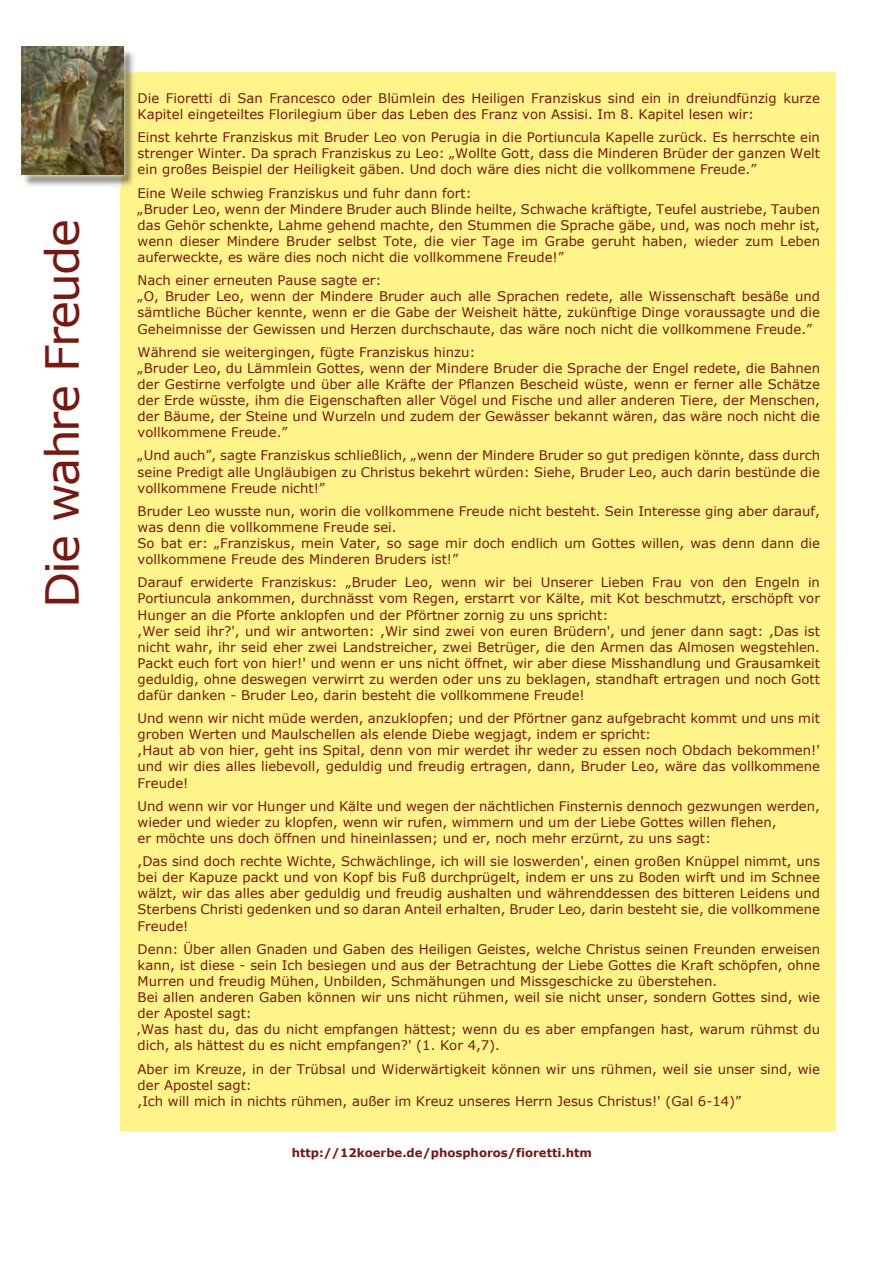
<style>
.page{position:relative;width:893px;height:1263px;background:#fff}
.page>*{position:absolute;margin:0;border:0;box-sizing:border-box;transform-origin:0 0}
.t1{font:45.6px "Verdana";letter-spacing:-.04em;color:#781810}
.t2{font:13.2px/16px "Verdana";color:#781810}
.t3{font:700 11.7px "Verdana";color:#781810}
</style>
<div class="page">
<div style="left:120px;top:72px;width:716px;height:1059px;background:#fff48a"></div>
<img style="left:19px;top:46px;width:118px;height:143px">
<img style="left:22px;top:47px;width:101px;height:128px">
<h1 class="t1" style="left:31px;top:608px;width:390px;rotate:-90deg">Die wahre Freude</h1>
<p class="t2" style="left:138px;top:90px;width:684px">Die Fioretti di San Francesco oder Blümlein des Heiligen Franziskus sind ein in dreiundfünzig kurze<br>Kapitel eingeteiltes Florilegium über das Leben des Franz von Assisi. Im 8. Kapitel lesen wir:</p>
<p class="t2" style="left:138px;top:129px;width:684px;text-align:justify">Einst kehrte Franziskus mit Bruder Leo von Perugia in die Portiuncula Kapelle zurück. Es herrschte ein strenger Winter. Da sprach Franziskus zu Leo: „Wollte Gott, dass die Minderen Brüder der ganzen Welt ein großes Beispiel der Heiligkeit gäben. Und doch wäre dies nicht die vollkommene Freude.”</p>
<p class="t2" style="left:138px;top:185px;width:684px">Eine Weile schwieg Franziskus und fuhr dann fort:<br>„Bruder Leo, wenn der Mindere Bruder auch Blinde heilte, Schwache kräftigte, Teufel austriebe, Tauben das Gehör schenkte, Lahme gehend machte, den Stummen die Sprache gäbe, und, was noch mehr ist, wenn dieser Mindere Bruder selbst Tote, die vier Tage im Grabe geruht haben, wieder zum Leben auferweckte, es wäre dies noch nicht die vollkommene Freude!”</p>
<p class="t2" style="left:138px;top:272px;width:684px">Nach einer erneuten Pause sagte er:<br>„O, Bruder Leo, wenn der Mindere Bruder auch alle Sprachen redete, alle Wissenschaft besäße und sämtliche Bücher kennte, wenn er die Gabe der Weisheit hätte, zukünftige Dinge voraussagte und die Geheimnisse der Gewissen und Herzen durchschaute, das wäre noch nicht die vollkommene Freude.”</p>
<p class="t2" style="left:138px;top:344px;width:684px">Während sie weitergingen, fügte Franziskus hinzu:<br>„Bruder Leo, du Lämmlein Gottes, wenn der Mindere Bruder die Sprache der Engel redete, die Bahnen der Gestirne verfolgte und über alle Kräfte der Pflanzen Bescheid wüste, wenn er ferner alle Schätze der Erde wüsste, ihm die Eigenschaften aller Vögel und Fische und aller anderen Tiere, der Menschen, der Bäume, der Steine und Wurzeln und zudem der Gewässer bekannt wären, das wäre noch nicht die vollkommene Freude.”</p>
<p class="t2" style="left:138px;top:447px;width:684px;text-align:justify">„Und auch”, sagte Franziskus schließlich, „wenn der Mindere Bruder so gut predigen könnte, dass durch seine Predigt alle Ungläubigen zu Christus bekehrt würden: Siehe, Bruder Leo, auch darin bestünde die vollkommene Freude nicht!”</p>
<p class="t2" style="left:138px;top:503px;width:684px">Bruder Leo wusste nun, worin die vollkommene Freude nicht besteht. Sein Interesse ging aber darauf, was denn die vollkommene Freude sei.<br>So bat er: „Franziskus, mein Vater, so sage mir doch endlich um Gottes willen, was denn dann die vollkommene Freude des Minderen Bruders ist!”</p>
<p class="t2" style="left:138px;top:574px;width:684px">Darauf erwiderte Franziskus: „Bruder Leo, wenn wir bei Unserer Lieben Frau von den Engeln in Portiuncula ankommen, durchnässt vom Regen, erstarrt vor Kälte, mit Kot beschmutzt, erschöpft vor Hunger an die Pforte anklopfen und der Pförtner zornig zu uns spricht:<br>,Wer seid ihr?', und wir antworten: ,Wir sind zwei von euren Brüdern', und jener dann sagt: ,Das ist nicht wahr, ihr seid eher zwei Landstreicher, zwei Betrüger, die den Armen das Almosen wegstehlen.<br>Packt euch fort von hier!' und wenn er uns nicht öffnet, wir aber diese Misshandlung und Grausamkeit geduldig, ohne deswegen verwirrt zu werden oder uns zu beklagen, standhaft ertragen und noch Gott dafür danken - Bruder Leo, darin besteht die vollkommene Freude!</p>
<p class="t2" style="left:138px;top:710px;width:684px">Und wenn wir nicht müde werden, anzuklopfen; und der Pförtner ganz aufgebracht kommt und uns mit groben Werten und Maulschellen als elende Diebe wegjagt, indem er spricht:<br>,Haut ab von hier, geht ins Spital, denn von mir werdet ihr weder zu essen noch Obdach bekommen!' und wir dies alles liebevoll, geduldig und freudig ertragen, dann, Bruder Leo, wäre das vollkommene Freude!</p>
<p class="t2" style="left:138px;top:798px;width:684px">Und wenn wir vor Hunger und Kälte und wegen der nächtlichen Finsternis dennoch gezwungen werden, wieder und wieder zu klopfen, wenn wir rufen, wimmern und um der Liebe Gottes willen flehen,<br>er möchte uns doch öffnen und hineinlassen; und er, noch mehr erzürnt, zu uns sagt:</p>
<p class="t2" style="left:138px;top:853px;width:684px;text-align:justify">,Das sind doch rechte Wichte, Schwächlinge, ich will sie loswerden', einen großen Knüppel nimmt, uns bei der Kapuze packt und von Kopf bis Fuß durchprügelt, indem er uns zu Boden wirft und im Schnee wälzt, wir das alles aber geduldig und freudig aushalten und währenddessen des bitteren Leidens und Sterbens Christi gedenken und so daran Anteil erhalten, Bruder Leo, darin besteht sie, die vollkommene Freude!</p>
<p class="t2" style="left:138px;top:941px;width:684px">Denn: Über allen Gnaden und Gaben des Heiligen Geistes, welche Christus seinen Freunden erweisen kann, ist diese - sein Ich besiegen und aus der Betrachtung der Liebe Gottes die Kraft schöpfen, ohne Murren und freudig Mühen, Unbilden, Schmähungen und Missgeschicke zu überstehen.<br>Bei allen anderen Gaben können wir uns nicht rühmen, weil sie nicht unser, sondern Gottes sind, wie der Apostel sagt:<br>‚Was hast du, das du nicht empfangen hättest; wenn du es aber empfangen hast, warum rühmst du dich, als hättest du es nicht empfangen?' (1. Kor 4,7).</p>
<p class="t2" style="left:138px;top:1060px;width:684px">Aber im Kreuze, in der Trübsal und Widerwärtigkeit können wir uns rühmen, weil sie unser sind, wie der Apostel sagt:<br>,Ich will mich in nichts rühmen, außer im Kreuz unseres Herrn Jesus Christus!' (Gal 6-14)”</p>
<p class="t3" style="left:292px;top:1144px;width:302px">http://12koerbe.de/phosphoros/fioretti.htm</p>
</div>
